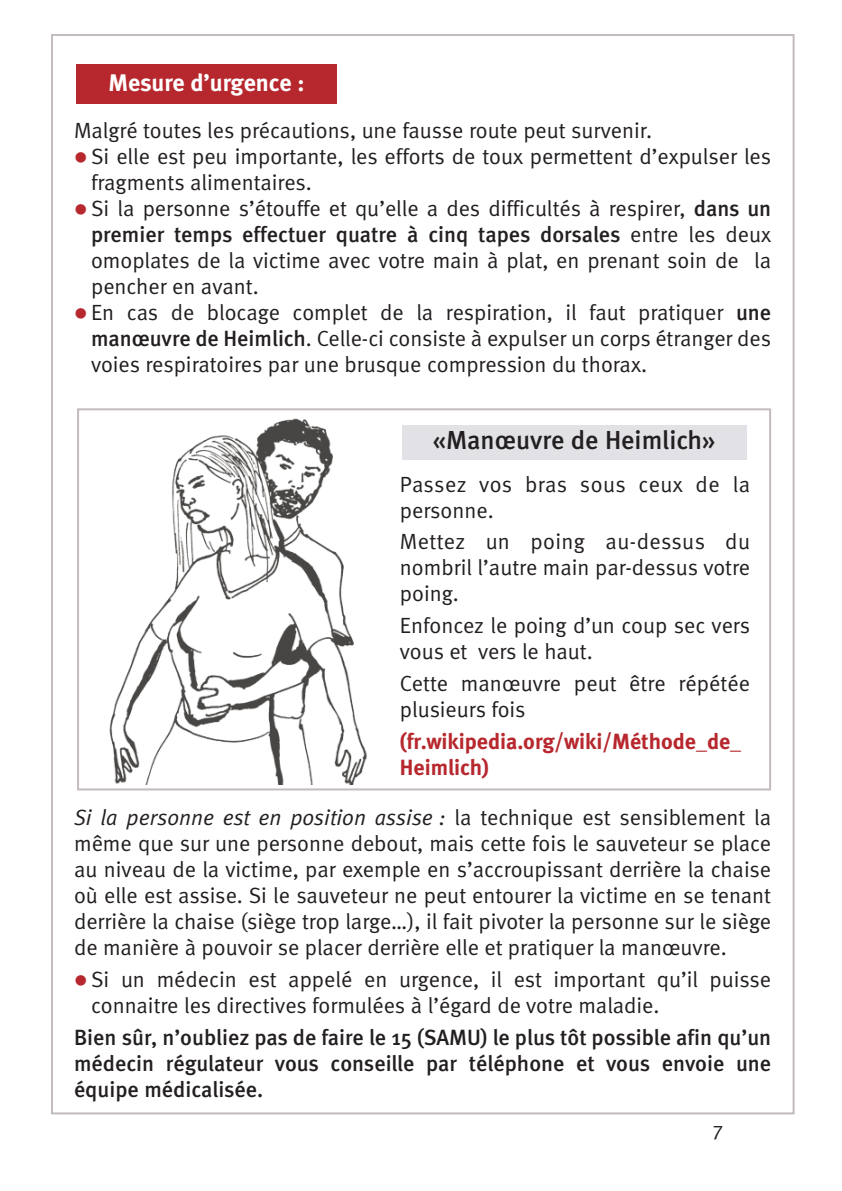
<style>
.page{position:relative;width:842px;height:1191px;background:#fff}
.page>*{position:absolute;margin:0;border:0;box-sizing:border-box;transform-origin:0 0}
.t1{font:500 26px "Meta";color:#231f20}
.t2{font:700 24px "Meta";letter-spacing:-.005em;color:#fff}
.t3{font:22px/26px "Meta Normal";color:#231f20}
.t4{font:500 22px/26px "Meta";color:#231f20;text-align:justify}
.t5{font:700 22px/26px "Meta";color:#b7282e}
.t6{font:20px "Meta Normal";color:#231f20}
.s1{color:#b7282e}
.s2{font-family:"Meta";font-weight:500}
.s3{font-family:"Meta Normal";font-weight:400}
.s4{font-style:italic}
</style>
<div class="page">
<div style="left:77px;top:408px;width:694px;height:382px;border:2px solid #c2bbc1"></div>
<div style="left:402px;top:425px;width:344px;height:34px;background:#e1e1e6"></div>
<img style="left:109px;top:418px;width:258px;height:366px">
<div style="left:76px;top:64px;width:261px;height:40px;background:#b7282e"></div>
<p class="t2" style="left:74px;top:63px;width:197px">Mesure d’urgence :</p>
<p class="t3" style="left:74px;top:119px;width:580px">Malgré toutes les précautions, une fausse route peut survenir.</p>
<p class="t3" style="left:91px;top:145px;width:681px;text-indent:-17px"><span class="s1">●</span> Si elle est peu importante, les efforts de toux permettent d’expulser les fragments alimentaires.</p>
<p class="t3" style="left:74px;top:197px;width:698px"><span class="s1">●</span> Si la personne s’étouffe et qu’elle a des difficultés à respirer, <span class="s2">dans un</span></p>
<p class="t4" style="left:91px;top:223px;width:681px">premier temps effectuer quatre à cinq tapes dorsales <span class="s3">entre les deux</span></p>
<p class="t3" style="left:91px;top:249px;width:681px">omoplates de la victime avec votre main à plat, en prenant soin de la pencher en avant.</p>
<p class="t3" style="left:91px;top:301px;width:681px;text-align:justify;text-indent:-17px"><span class="s1">●</span> En cas de blocage complet de la respiration, il faut pratiquer <span class="s2">une manœuvre de Heimlich</span>. Celle-ci consiste à expulser un corps étranger des voies respiratoires par une brusque compression du thorax.</p>
<p class="t2" style="left:109px;top:74px;width:197px">Mesure d’urgence :</p>
<p class="t1" style="left:433px;top:431px;width:284px">«Manœuvre de Heimlich»</p>
<p class="t3" style="left:400px;top:473px;width:352px">Passez vos bras sous ceux de la personne.</p>
<p class="t3" style="left:400px;top:531px;width:352px;text-align:justify">Mettez un poing au-dessus du nombril l’autre main par-dessus votre poing.</p>
<p class="t3" style="left:400px;top:615px;width:352px">Enfoncez le poing d’un coup sec vers vous et vers le haut.</p>
<p class="t3" style="left:400px;top:672px;width:352px">Cette manœuvre peut être répétée plusieurs fois</p>
<p class="t5" style="left:400px;top:730px;width:343px">(fr.wikipedia.org/wiki/Méthode_de_<br>Heimlich)</p>
<p class="t3" style="left:74px;top:807px;width:698px;text-align:justify"><span class="s4">Si la personne est en position assise :</span> la technique est sensiblement la même que sur une personne debout, mais cette fois le sauveteur se place au niveau de la victime, par exemple en s’accroupissant derrière la chaise où elle est assise. Si le sauveteur ne peut entourer la victime en se tenant derrière la chaise (siège trop large…), il fait pivoter la personne sur le siège de manière à pouvoir se placer derrière elle et pratiquer la manœuvre.</p>
<p class="t3" style="left:91px;top:968px;width:681px;text-indent:-17px"><span class="s1">●</span> Si un médecin est appelé en urgence, il est important qu’il puisse connaitre les directives formulées à l’égard de votre maladie.</p>
<p class="t4" style="left:74px;top:1026px;width:698px">Bien sûr, n’oubliez pas de faire le 15 (SAMU) le plus tôt possible afin qu’un médecin régulateur vous conseille par téléphone et vous envoie une équipe médicalisée.</p>
<p class="t6" style="left:713px;top:1121px;width:11px">7</p>
</div>
